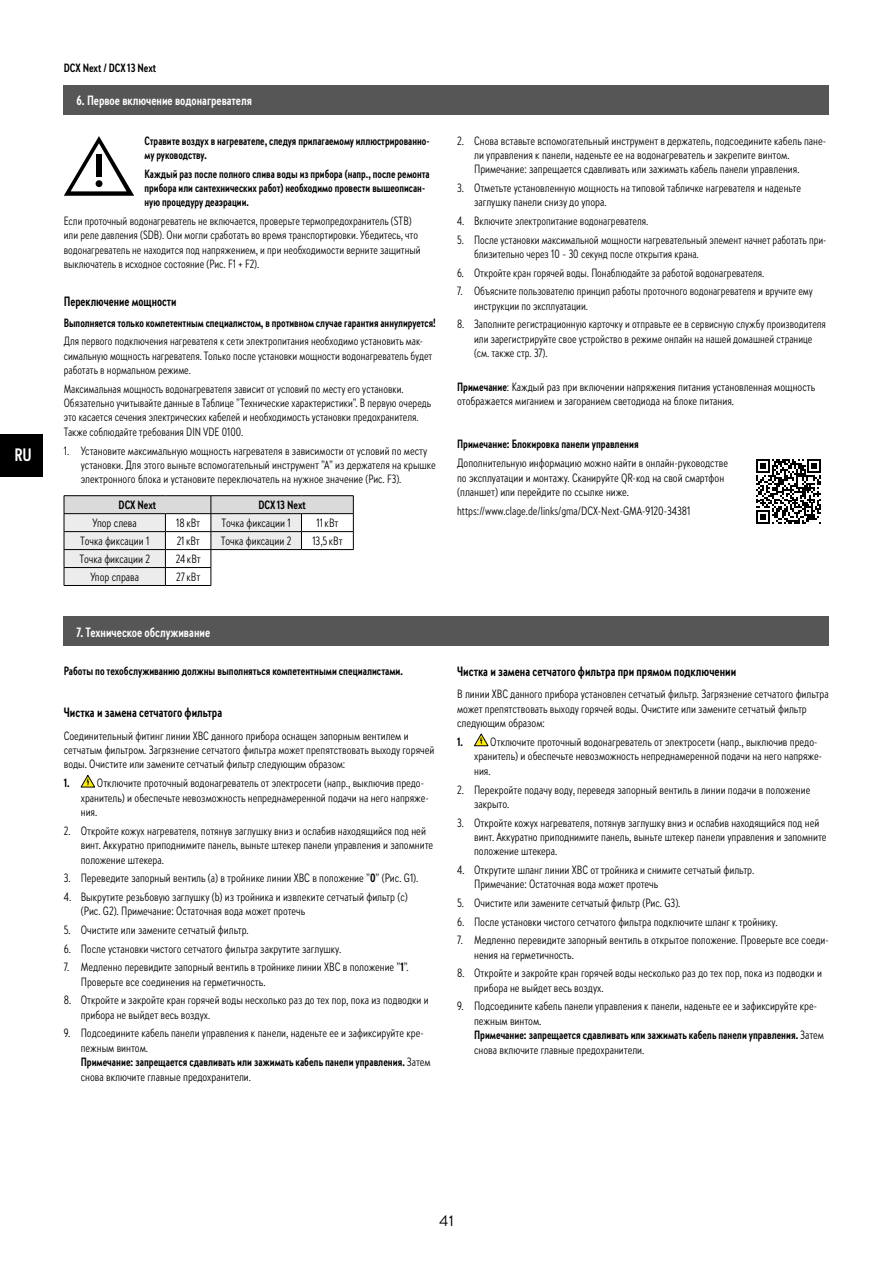
<style>
.page{position:relative;width:893px;height:1263px;background:#fff}
.page>*{position:absolute;margin:0;border:0;box-sizing:border-box;transform-origin:0 0}
.t1{font:700 18px "Brandon Text Cond";color:#fff}
.t2{font:15px "Brandon Text";color:#000}
.t3{font:700 13.5px "Brandon Text Cond";color:#000}
.t4{font:700 13.5px "Brandon Text Cond";color:#fff}
.t5{font:12px/14.4px "Brandon Text Cond";color:#000}
.t6{font:700 12px/14.4px "Brandon Text Cond";color:#000}
.s1{font-weight:700}
</style>
<div class="page">
<div style="left:0;top:434px;width:43px;height:42px;background:#000"></div>
<svg style="left:474px;top:734px;width:14px;height:12px"></svg>
<div style="left:64px;top:85px;width:765px;height:30px;background:#565656"></div>
<hr style="left:64px;top:495px;width:101px;height:1px;background:#000">
<hr style="left:165px;top:495px;width:46px;height:1px;background:#000">
<hr style="left:211px;top:495px;width:90px;height:1px;background:#000">
<hr style="left:301px;top:495px;width:53px;height:1px;background:#000">
<svg style="left:64px;top:496px;width:290px;height:89px"></svg>
<hr style="left:64px;top:585px;width:101px;height:1px;background:#000">
<hr style="left:165px;top:585px;width:46px;height:1px;background:#000">
<svg style="left:81px;top:775px;width:14px;height:12px"></svg>
<div style="left:64px;top:617px;width:765px;height:29px;background:#565656"></div>
<svg style="left:64px;top:136px;width:70px;height:60px"></svg>
<div style="left:96px;top:155px;width:6px;height:22px;background:#000"></div>
<div style="left:96px;top:180px;width:6px;height:7px;background:#000;border-radius:50%"></div>
<svg style="left:756px;top:459px;width:65px;height:65px"></svg>
<h1 class="t1" style="left:14px;top:443px;width:19px">RU</h1>
<p class="t6" style="left:64px;top:60px;width:94px">DCX Next / DCX 13 Next</p>
<p class="t4" style="left:77px;top:92px;width:177px">6. Первое включение водонагревателя</p>
<p class="t6" style="left:145px;top:133px;width:286px">Стравите воздух в нагревателе, следуя прилагаемому иллюстрированно&shy;му руководству.</p>
<p class="t6" style="left:145px;top:166px;width:287px">Каждый раз после полного слива воды из прибора (напр., после ремонта прибора или сантехнических работ) необходимо провести вышеописан&shy;ную процедуру деаэрации.</p>
<p class="t5" style="left:64px;top:213px;width:358px">Если проточный водонагреватель не включается, проверьте термопредохранитель (STB) или реле давления (SDB). Они могли сработать во время транспортировки. Убедитесь, что водонагреватель не находится под напряжением, и при необходимости верните защитный выключатель в исходное состояние (Рис. F1 + F2).</p>
<p class="t3" style="left:64px;top:292px;width:114px">Переключение мощности</p>
<p class="t6" style="left:64px;top:315px;width:374px">Выполняется только компетентным специалистом, в противном случае гарантия аннулируется!</p>
<p class="t5" style="left:64px;top:333px;width:370px">Для первого подключения нагревателя к сети электропитания необходимо установить мак&shy;симальную мощность нагревателя. Только после установки мощности водонагреватель будет работать в нормальном режиме.</p>
<p class="t5" style="left:64px;top:381px;width:369px">Максимальная мощность водонагревателя зависит от условий по месту его установки.<br>Обязательно учитывайте данные в Таблице ”Технические характеристики”. В первую очередь это касается сечения электрических кабелей и необходимость установки предохранителя.<br>Также соблюдайте требования DIN VDE 0100.</p>
<p class="t5" style="left:81px;top:443px;width:357px;text-indent:-17px">1. Установите максимальную мощность нагревателя в зависимости от условий по месту установки. Для этого выньте вспомогательный инструмент ”A” из держателя на крышке электронного блока и установите переключатель на нужное значение (Рис. F3).</p>
<p class="t6" style="left:119px;top:497px;width:39px">DCX Next</p>
<p class="t6" style="left:258px;top:497px;width:49px">DCX 13 Next</p>
<p class="t5" style="left:93px;top:515px;width:46px">Упор слева</p>
<p class="t5" style="left:176px;top:515px;width:25px">18 кВт</p>
<p class="t5" style="left:222px;top:515px;width:71px">Точка фиксации 1</p>
<p class="t5" style="left:317px;top:515px;width:23px">11кВт</p>
<p class="t5" style="left:80px;top:533px;width:71px">Точка фиксации 1</p>
<p class="t5" style="left:177px;top:533px;width:25px">21кВт</p>
<p class="t5" style="left:221px;top:533px;width:72px">Точка фиксации 2</p>
<p class="t5" style="left:312px;top:533px;width:32px">13,5 кВт</p>
<p class="t5" style="left:79px;top:551px;width:72px">Точка фиксации 2</p>
<p class="t5" style="left:176px;top:551px;width:27px">24 кВт</p>
<p class="t5" style="left:90px;top:569px;width:50px">Упор справа</p>
<p class="t5" style="left:176px;top:569px;width:26px">27кВт</p>
<p class="t4" style="left:77px;top:623px;width:135px">7. Техническое обслуживание</p>
<p class="t6" style="left:64px;top:663px;width:341px">Работы по техобслуживанию должны выполняться компетентными специалистами.</p>
<p class="t3" style="left:64px;top:703px;width:160px">Чистка и замена сетчатого фильтра</p>
<p class="t5" style="left:64px;top:728px;width:372px">Соединительный фитинг линии ХВС данного прибора оснащен запорным вентилем и сетчатым фильтром. Загрязнение сетчатого фильтра может препятствовать выходу горячей воды. Очистите или замените сетчатый фильтр следующим образом:</p>
<p class="t5" style="left:81px;top:776px;width:349px;text-indent:-17px"><span class="s1">1.</span> Отключите проточный водонагреватель от электросети (напр., выключив предо&shy;хранитель) и обеспечьте невозможность непреднамеренной подачи на него напряже&shy;ния.</p>
<p class="t5" style="left:81px;top:823px;width:354px;text-indent:-17px">2. Откройте кожух нагревателя, потянув заглушку вниз и ослабив находящийся под ней винт. Аккуратно приподнимите панель, выньте штекер панели управления и запомните положение штекера.</p>
<p class="t5" style="left:64px;top:870px;width:356px">3. Переведите запорный вентиль (а) в тройнике линии ХВС в положение ”<span class="s1">0</span>” (Рис. G1).</p>
<p class="t5" style="left:81px;top:889px;width:328px;text-indent:-17px">4. Выкрутите резьбовую заглушку (b) из тройника и извлеките сетчатый фильтр (с) (Рис. G2). Примечание: Остаточная вода может протечь</p>
<p class="t5" style="left:64px;top:922px;width:186px">5. Очистите или замените сетчатый фильтр.</p>
<p class="t5" style="left:64px;top:941px;width:279px">6. После установки чистого сетчатого фильтра закрутите заглушку.</p>
<p class="t5" style="left:81px;top:959px;width:329px;text-indent:-17px">7. Медленно перевидите запорный вентиль в тройнике линии ХВС в положение ”<span class="s1">1</span>”.<br>Проверьте все соединения на герметичность.</p>
<p class="t5" style="left:81px;top:992px;width:349px;text-indent:-17px">8. Откройте и закройте кран горячей воды несколько раз до тех пор, пока из подводки и прибора не выйдет весь воздух.</p>
<p class="t5" style="left:81px;top:1026px;width:351px;text-indent:-17px">9. Подсоедините кабель панели управления к панели, наденьте ее и зафиксируйте кре&shy;пежным винтом.<br><span class="s1">Примечание: запрещается сдавливать или зажимать кабель панели управления.</span> Затем снова включите главные предохранители.</p>
<p class="t5" style="left:474px;top:133px;width:353px;text-indent:-17px">2. Снова вставьте вспомогательный инструмент в держатель, подсоедините кабель пане&shy;ли управления к панели, наденьте ее на водонагреватель и закрепите винтом.<br>Примечание: запрещается сдавливать или зажимать кабель панели управления.</p>
<p class="t5" style="left:474px;top:180px;width:328px;text-indent:-17px">3. Отметьте установленную мощность на типовой табличке нагревателя и наденьте заглушку панели снизу до упора.</p>
<p class="t5" style="left:457px;top:213px;width:193px">4. Включите электропитание водонагревателя.</p>
<p class="t5" style="left:474px;top:232px;width:354px;text-indent:-17px">5. После установки максимальной мощности нагревательный элемент начнет работать при&shy;близительно через 10 – 30 секунд после открытия крана.</p>
<p class="t5" style="left:457px;top:265px;width:309px">6. Откройте кран горячей воды. Понаблюдайте за работой водонагревателя.</p>
<p class="t5" style="left:474px;top:284px;width:340px;text-indent:-17px">7. Объясните пользователю принцип работы проточного водонагревателя и вручите ему инструкции по эксплуатации.</p>
<p class="t5" style="left:474px;top:317px;width:353px;text-indent:-17px">8. Заполните регистрационную карточку и отправьте ее в сервисную службу производителя или зарегистрируйте свое устройство в режиме онлайн на нашей домашней странице (см. также стр. 37).</p>
<p class="t5" style="left:457px;top:379px;width:360px"><span class="s1">Примечание</span>: Каждый раз при включении напряжения питания установленная мощность отображается миганием и загоранием светодиода на блоке питания.</p>
<p class="t6" style="left:457px;top:436px;width:183px">Примечание: Блокировка панели управления</p>
<p class="t5" style="left:457px;top:456px;width:272px">Дополнительную информацию можно найти в онлайн-руководстве по эксплуатации и монтажу. Сканируйте QR-код на свой смартфон (планшет) или перейдите по ссылке ниже.</p>
<p class="t5" style="left:457px;top:503px;width:235px">https://www.clage.de/links/gma/DCX-Next-GMA-9120-34381</p>
<p class="t3" style="left:457px;top:662px;width:281px">Чистка и замена сетчатого фильтра при прямом подключении</p>
<p class="t5" style="left:457px;top:686px;width:373px">В линии ХВС данного прибора установлен сетчатый фильтр. Загрязнение сетчатого фильтра может препятствовать выходу горячей воды. Очистите или замените сетчатый фильтр следующим образом:</p>
<p class="t5" style="left:474px;top:734px;width:349px;text-indent:-17px"><span class="s1">1.</span> Отключите проточный водонагреватель от электросети (напр., выключив предо&shy;хранитель) и обеспечьте невозможность непреднамеренной подачи на него напряже&shy;ния.</p>
<p class="t5" style="left:474px;top:782px;width:338px;text-indent:-17px">2. Перекройте подачу воду, переведя запорный вентиль в линии подачи в положение закрыто.</p>
<p class="t5" style="left:474px;top:815px;width:354px;text-indent:-17px">3. Откройте кожух нагревателя, потянув заглушку вниз и ослабив находящийся под ней винт. Аккуратно приподнимите панель, выньте штекер панели управления и запомните положение штекера.</p>
<p class="t5" style="left:474px;top:862px;width:282px;text-indent:-17px">4. Открутите шланг линии ХВС от тройника и снимите сетчатый фильтр.<br>Примечание: Остаточная вода может протечь</p>
<p class="t5" style="left:457px;top:895px;width:225px">5. Очистите или замените сетчатый фильтр (Рис. G3).</p>
<p class="t5" style="left:457px;top:914px;width:322px">6. После установки чистого сетчатого фильтра подключите шланг к тройнику.</p>
<p class="t5" style="left:474px;top:933px;width:356px;text-indent:-17px">7. Медленно перевидите запорный вентиль в открытое положение. Проверьте все соеди&shy;нения на герметичность.</p>
<p class="t5" style="left:474px;top:966px;width:349px;text-indent:-17px">8. Откройте и закройте кран горячей воды несколько раз до тех пор, пока из подводки и прибора не выйдет весь воздух.</p>
<p class="t5" style="left:474px;top:999px;width:351px;text-indent:-17px">9. Подсоедините кабель панели управления к панели, наденьте ее и зафиксируйте кре&shy;пежным винтом.<br><span class="s1">Примечание: запрещается сдавливать или зажимать кабель панели управления.</span> Затем снова включите главные предохранители.</p>
<p class="t2" style="left:439px;top:1210px;width:16px">41</p>
</div>
